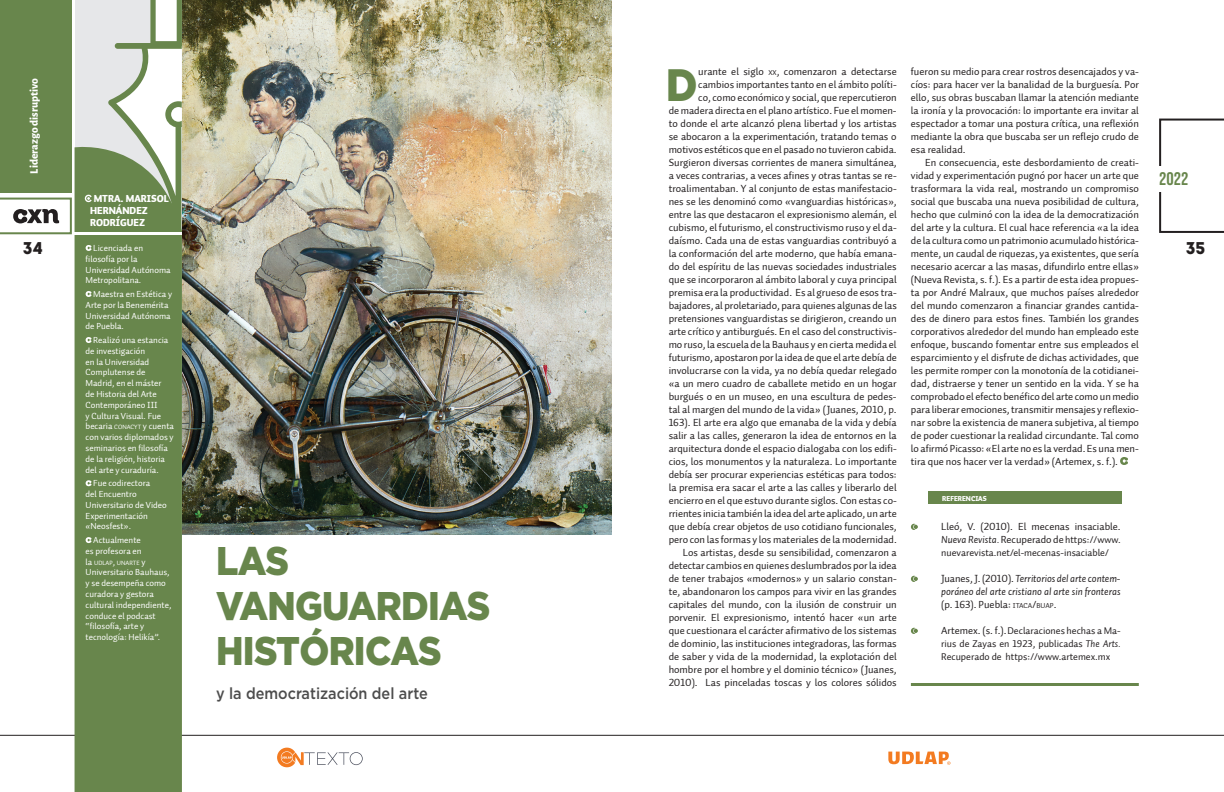
<style>
.page{position:relative;width:1224px;height:792px;background:#fff}
.page>*{position:absolute;margin:0;border:0;box-sizing:border-box;transform-origin:0 0}
.t1{font:45.4px "Intro";color:#68864c}
.t2{font:900 40px/45px "Gotham";letter-spacing:-.02em;color:#68864c;scale:.9 1}
.t3{font:18.3px "Bebas Neue";color:#68864c}
.t4{font:17px "Intro";color:#231f20}
.t5{font:500 16px "Gotham";color:#4c4c4c;scale:.9 1}
.t6{font:800 11.5px "Alegreya Sans";color:#fff}
.t7{font:10.5px/13px "Auto 1 Regular LF";color:#231f20;text-align:justify}
.t8{font:10.5px/13px "Auto 1 Italic LF";color:#231f20}
.t9{font:10px/13px "Auto 1 Regular LF";color:#231f20;text-align:justify}
.t10{font:900 10px/12px "Auto 2";color:#fff}
.t11{font:9px/10.8px "Auto 1 Regular LF";color:#fff}
.t12{font:7px "Auto 1 Black LF";color:#fff}
.t13{font:6.3px "Auto 1 Regular LF";color:#fff}
.s1{font-size:6.3px}
.s2{font-size:9px}
.s3{font-size:7.3px}
.s4{font-family:"Auto 1 Regular LF"}
.s5{font-family:"Auto 1 Regular LF";font-size:10px}
.s6{font-size:10.5px}
.s7{font-family:"Auto 1 Italic LF"}
</style>
<div class="page">
<svg style="left:1120px;top:457px;width:8px;height:8px"></svg>
<svg style="left:911px;top:524px;width:7px;height:6px"></svg>
<svg style="left:911px;top:576px;width:7px;height:6px"></svg>
<svg style="left:911px;top:628px;width:7px;height:6px"></svg>
<div style="left:928px;top:491px;width:194px;height:13px;background:#68864c"></div>
<hr style="left:911px;top:683px;width:228px;height:3px;background:#68864c">
<img style="left:182px;top:0;width:430px;height:534px">
<hr style="left:0;top:735px;width:612px;height:1px;background:#231f20">
<hr style="left:612px;top:735px;width:612px;height:1px;background:#231f20">
<svg style="left:888px;top:752px;width:63px;height:13px"></svg>
<svg style="left:277px;top:748px;width:86px;height:19px"></svg>
<div style="left:0;top:0;width:72px;height:192px;background:#68864c"></div>
<svg style="left:0;top:198px;width:72px;height:36px"></svg>
<svg style="left:1159px;top:192px;width:65px;height:41px"></svg>
<svg style="left:1159px;top:118px;width:65px;height:48px"></svg>
<div style="left:75px;top:0;width:107px;height:565px;background:#e6e7e9"></div>
<svg style="left:108px;top:0;width:74px;height:136px"></svg>
<div style="left:75px;top:136px;width:107px;height:656px;background:#68864c"></div>
<svg style="left:86px;top:245px;width:5px;height:6px"></svg>
<svg style="left:86px;top:291px;width:5px;height:6px"></svg>
<svg style="left:86px;top:337px;width:5px;height:6px"></svg>
<svg style="left:86px;top:480px;width:5px;height:6px"></svg>
<svg style="left:86px;top:537px;width:5px;height:6px"></svg>
<hr style="left:73px;top:232px;width:109px;height:3px;background:#fff">
<svg style="left:85px;top:195px;width:7px;height:7px"></svg>
<p class="t6" style="left:26px;top:174px;width:97px;rotate:-90deg">Liderazgo disruptivo</p>
<h3 class="t4" style="left:23px;top:238px;width:21px">34</h3>
<p class="t10" style="left:90px;top:193px;width:80px;text-indent:4px">MTRA. MARISOL<br>HERNÁNDEZ<br>RODRÍGUEZ</p>
<p class="t11" style="left:86px;top:243px;width:87px;text-indent:8px">Licenciada en filosofía por la<br>Universidad Autónoma<br>Metropolitana.</p>
<p class="t11" style="left:86px;top:289px;width:88px;text-indent:8px">Maestra en Estética y<br>Arte por la Benemérita<br>Universidad Autónoma de Puebla.</p>
<p class="t11" style="left:86px;top:335px;width:90px;text-indent:8px">Realizó una estancia de investigación<br>en la Universidad<br>Complutense de<br>Madrid, en el máster<br>de Historia del Arte<br>Contemporáneo III<br>y Cultura Visual. Fue becaria <span class="s1">CONACYT</span> y cuenta con varios diplomados y seminarios en filosofía de la religión, historia del arte y curaduría.</p>
<p class="t11" style="left:86px;top:478px;width:83px;text-indent:8px">Fue codirectora<br>del Encuentro<br>Universitario de Video<br>Experimentación «Neosfest».</p>
<p class="t11" style="left:86px;top:535px;width:58px;text-align:right">Actualmente es profesora en</p>
<p class="t13" style="left:86px;top:559px;width:61px"><span class="s2">la</span> UDLAP<span class="s2">,</span> UNARTE <span class="s2">y</span></p>
<p class="t11" style="left:86px;top:567px;width:87px">Universitario Bauhaus, y se desempeña como curadora y gestora cultural independiente, conduce el podcast “filosofía, arte y tecnología: Helikía”.</p>
<h2 class="t2" style="left:216px;top:537px;width:306px">LAS<br>VANGUARDIAS<br>HISTÓRICAS</h2>
<h3 class="t5" style="left:216px;top:683px;width:237px">y la democratización del arte</h3>
<p class="t7" style="left:669px;top:65px;width:230px;text-align:right">urante el siglo <span class="s3">XX</span>, comenzaron a detectarse cambios importantes tanto en el ámbito políti-<br>co, como económico y social, que repercutieron<br>de madera directa en el plano artístico. Fue el momen&shy;to donde el arte alcanzó plena libertad y los artistas se abocaron a la experimentación, tratando temas o motivos estéticos que en el pasado no tuvieron cabida.<br>Surgieron diversas corrientes de manera simultánea, a veces contrarias, a veces afines y otras tantas se re&shy;troalimentaban. Y al conjunto de estas manifestacio&shy;nes se les denominó como «vanguardias históricas», entre las que destacaron el expresionismo alemán, el cubismo, el futurismo, el constructivismo ruso y el da&shy;daísmo. Cada una de estas vanguardias contribuyó a la conformación del arte moderno, que había emana&shy;do del espíritu de las nuevas sociedades industriales que se incorporaron al ámbito laboral y cuya principal premisa era la productividad. Es al grueso de esos tra&shy;bajadores, al proletariado, para quienes algunas de las pretensiones vanguardistas se dirigieron, creando un arte crítico y antiburgués. En el caso del constructivis&shy;mo ruso, la escuela de la Bauhaus y en cierta medida el futurismo, apostaron por la idea de que el arte debía de involucrarse con la vida, ya no debía quedar relegado «a un mero cuadro de caballete metido en un hogar burgués o en un museo, en una escultura de pedes&shy;tal al margen del mundo de la vida» (Juanes, 2010, p.<br>163). El arte era algo que emanaba de la vida y debía salir a las calles, generaron la idea de entornos en la arquitectura donde el espacio dialogaba con los edifi&shy;cios, los monumentos y la naturaleza. Lo importante debía ser procurar experiencias estéticas para todos: la premisa era sacar el arte a las calles y liberarlo del encierro en el que estuvo durante siglos. Con estas co&shy;rrientes inicia también la idea del arte aplicado, un arte que debía crear objetos de uso cotidiano funcionales, pero con las formas y los materiales de la modernidad.<br>Los artistas, desde su sensibilidad, comenzaron a detectar cambios en quienes deslumbrados por la idea de tener trabajos «modernos» y un salario constan&shy;te, abandonaron los campos para vivir en las grandes capitales del mundo, con la ilusión de construir un porvenir. El expresionismo, intentó hacer «un arte que cuestionara el carácter afirmativo de los sistemas de dominio, las instituciones integradoras, las formas de saber y vida de la modernidad, la explotación del hombre por el hombre y el dominio técnico» (Juanes, 2010). Las pinceladas toscas y los colores sólidos</p>
<p class="t7" style="left:911px;top:65px;width:230px">fueron su medio para crear rostros desencajados y va&shy;cíos: para hacer ver la banalidad de la burguesía. Por ello, sus obras buscaban llamar la atención mediante la ironía y la provocación: lo importante era invitar al espectador a tomar una postura crítica, una reflexión mediante la obra que buscaba ser un reflejo crudo de esa realidad.</p>
<h1 class="t1" style="left:665px;top:58px;width:35px">D</h1>
<p class="t7" style="left:911px;top:156px;width:230px;text-indent:14px">En consecuencia, este desbordamiento de creati&shy;vidad y experimentación pugnó por hacer un arte que trasformara la vida real, mostrando un compromiso social que buscaba una nueva posibilidad de cultura, hecho que culminó con la idea de la democratización del arte y la cultura. El cual hace referencia «a la idea de la cultura como un patrimonio acumulado histórica&shy;mente, un caudal de riquezas, ya existentes, que sería necesario acercar a las masas, difundirlo entre ellas» (Nueva Revista, s. f.). Es a partir de esta idea propues&shy;ta por André Malraux, que muchos países alrededor del mundo comenzaron a financiar grandes cantida&shy;des de dinero para estos fines. También los grandes corporativos alrededor del mundo han empleado este enfoque, buscando fomentar entre sus empleados el esparcimiento y el disfrute de dichas actividades, que les permite romper con la monotonía de la cotidianei&shy;dad, distraerse y tener un sentido en la vida. Y se ha comprobado el efecto benéfico del arte como un medio para liberar emociones, transmitir mensajes y reflexio&shy;nar sobre la existencia de manera subjetiva, al tiempo de poder cuestionar la realidad circundante. Tal como lo afirmó Picasso: «El arte no es la verdad. Es una men&shy;tira que nos hacer ver la verdad» (Artemex, s. f.).</p>
<p class="t12" style="left:942px;top:494px;width:46px">REFERENCIAS</p>
<p class="t7" style="left:941px;top:520px;width:181px">Lleó, V. (2010). El mecenas insaciable.</p>
<p class="t8" style="left:941px;top:533px;width:181px">Nueva Revista. <span class="s4">Recuperado de</span> <span class="s5">https://www.</span></p>
<p class="t9" style="left:941px;top:546px;width:169px">nuevarevista.net/el-mecenas-insaciable/</p>
<p class="t8" style="left:941px;top:572px;width:181px"><span class="s4">Juanes, J. (2010).</span> Territorios del arte contem&shy;poráneo del arte cristiano al arte sin fronteras</p>
<p class="t7" style="left:941px;top:598px;width:117px">(p. 163). Puebla: <span class="s3">ITACA</span>/<span class="s3">BUAP</span>.</p>
<p class="t9" style="left:941px;top:624px;width:181px"><span class="s6">Artemex. (s. f.).</span>Declaraciones hechas a Ma&shy;rius de Zayas en 1923, publicadas <span class="s7">The Arts.<br></span>Recuperado de https://www.artemex.mx</p>
<h3 class="t3" style="left:1159px;top:168px;width:31px">2022</h3>
<h3 class="t4" style="left:1186px;top:238px;width:21px">35</h3>
</div>
